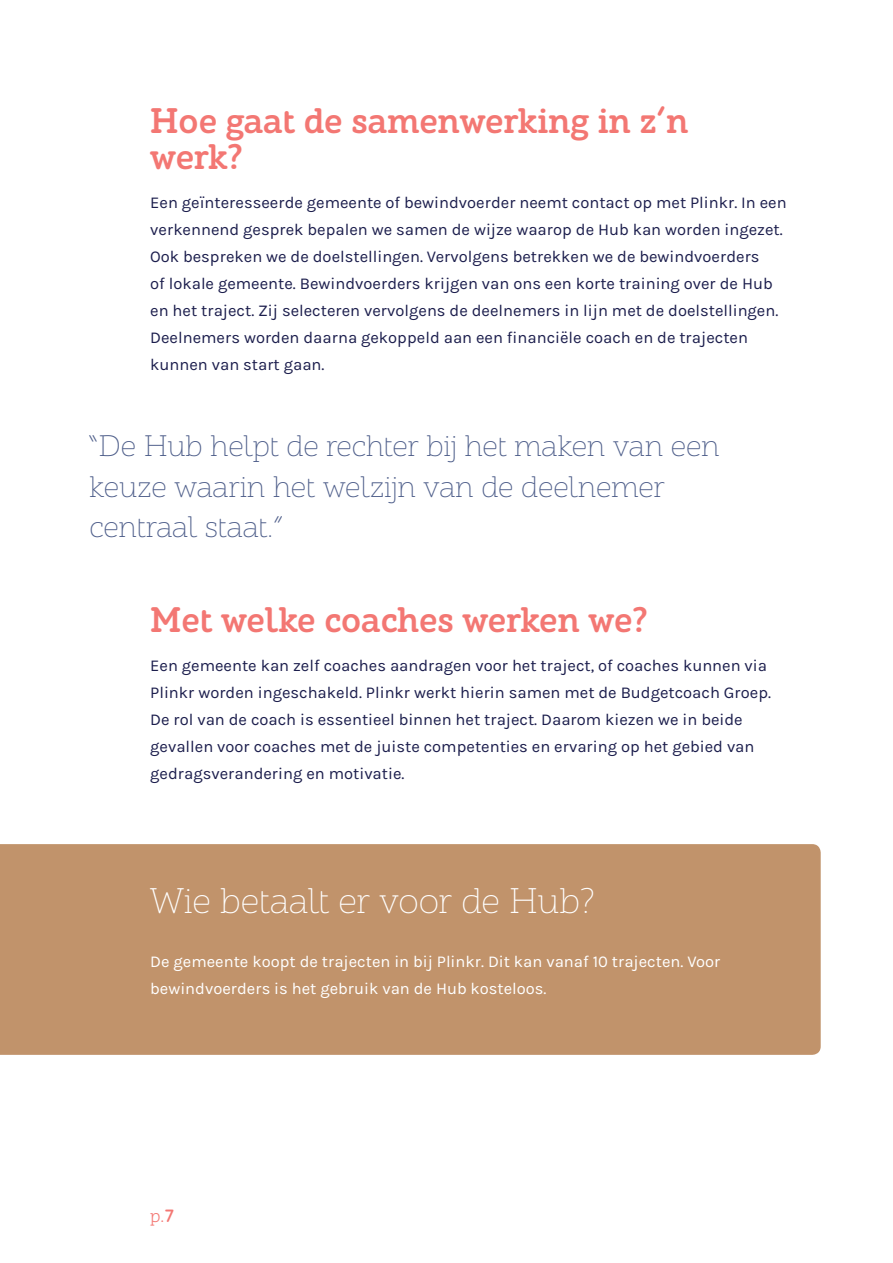
<style>
.page{position:relative;width:893px;height:1263px;background:#fff}
.page>*{position:absolute;margin:0;border:0;box-sizing:border-box;transform-origin:0 0}
.t1{font:700 36px/36px "ALS Schlangeslab";letter-spacing:-.01em;color:#f37773}
.t2{font:300 36px "ALS Schlangeslab";color:#fff}
.t3{font:300 30px/40.5px "ALS Schlangeslab";color:#4e5e8a}
.t4{font:18px "ALS Schlangeslab";color:#f37773}
.t5{font:16.5px/27px "Karla";color:#1c1e4d}
.t6{font:16.5px/27px "Karla";color:#fff}
.s1{font-weight:700}
</style>
<div class="page">
<div style="left:0;top:844px;width:821px;height:211px;background:#c1936b"></div>
<p class="t1" style="left:150px;top:104px;width:540px">Hoe gaat de samenwerking in z’n werk?</p>
<p class="t5" style="left:150px;top:190px;width:638px">Een geïnteresseerde gemeente of bewindvoerder neemt contact op met Plinkr. In een verkennend gesprek bepalen we samen de wijze waarop de Hub kan worden ingezet.<br>Ook bespreken we de doelstellingen. Vervolgens betrekken we de bewindvoerders<br>of lokale gemeente. Bewindvoerders krijgen van ons een korte training over de Hub en het traject. Zij selecteren vervolgens de deelnemers in lijn met de doelstellingen.<br>Deelnemers worden daarna gekoppeld aan een financiële coach en de trajecten kunnen van start gaan.</p>
<p class="t3" style="left:90px;top:427px;width:632px">“De Hub helpt de rechter bij het maken van een keuze waarin het welzijn van de deelnemer centraal staat.”</p>
<p class="t1" style="left:150px;top:603px;width:499px">Met welke coaches werken we?</p>
<p class="t5" style="left:150px;top:652px;width:622px">Een gemeente kan zelf coaches aandragen voor het traject, of coaches kunnen via Plinkr worden ingeschakeld. Plinkr werkt hierin samen met de Budgetcoach Groep.<br>De rol van de coach is essentieel binnen het traject. Daarom kiezen we in beide gevallen voor coaches met de juiste competenties en ervaring op het gebied van gedragsverandering en motivatie.</p>
<p class="t2" style="left:150px;top:880px;width:446px">Wie betaalt er voor de Hub?</p>
<p class="t6" style="left:150px;top:948px;width:572px">De gemeente koopt de trajecten in bij Plinkr. Dit kan vanaf 10 trajecten. Voor bewindvoerders is het gebruik van de Hub kosteloos.</p>
<p class="t4" style="left:150px;top:1206px;width:26px">p.<span class="s1">7</span></p>
</div>
